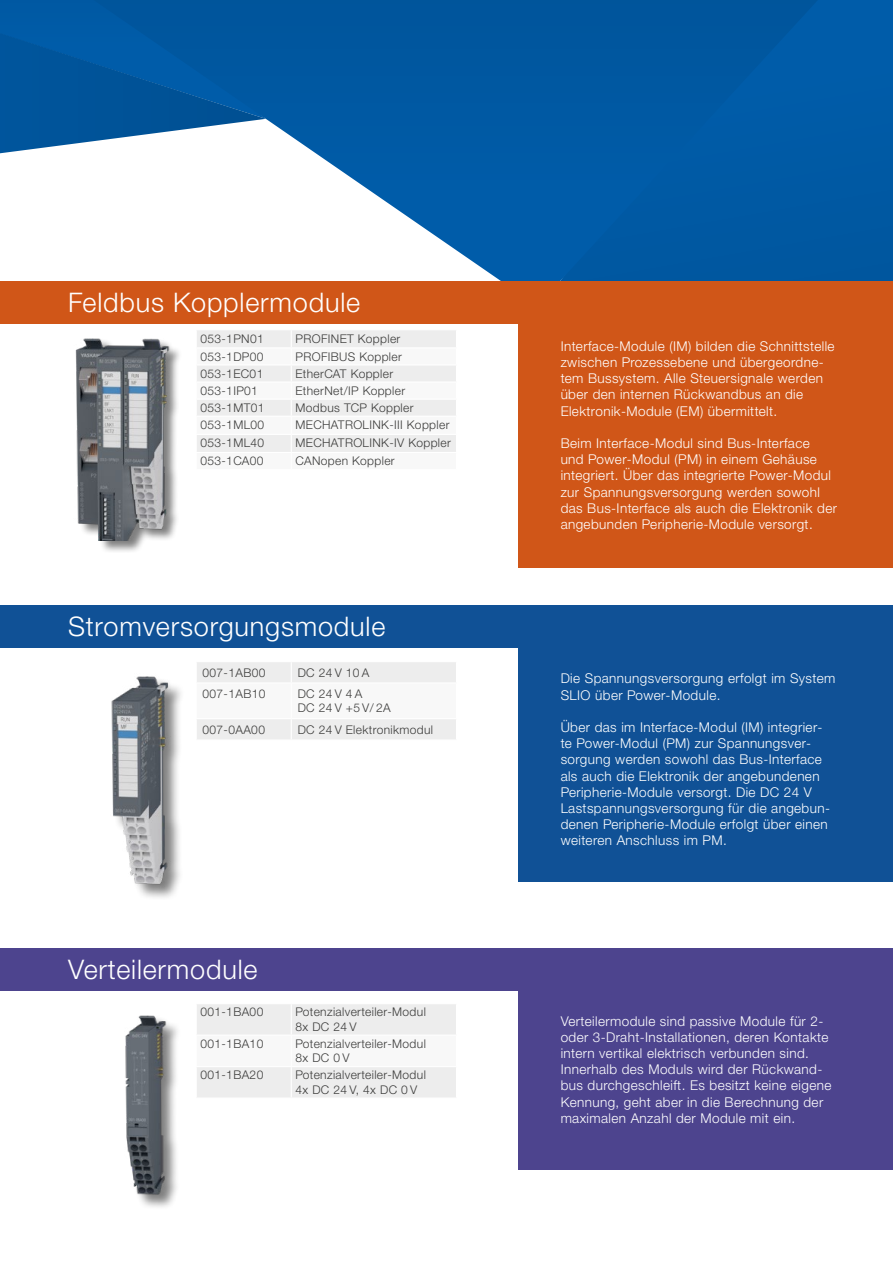
<style>
.page{position:relative;width:893px;height:1263px;background:#fff}
.page>*{position:absolute;margin:0;border:0;box-sizing:border-box;transform-origin:0 0}
.t1{font:300 27px "Helvetica Neue LTW1 G";letter-spacing:.03em;color:#fff}
.t2{font:300 13.5px/16.2px "Helvetica Neue LTW1 G";letter-spacing:.03em;color:#fff}
.t3{font:300 12px/14.4px "Helvetica Neue LTW1 G";letter-spacing:.03em;color:#3c3c3b}
</style>
<div class="page">
<svg style="left:0;top:0;width:94px;height:153px;background:#095ca2"></svg>
<div style="left:818px;top:0;width:75px;height:281px;background:#005aa5"></div>
<svg style="left:94px;top:0;width:724px;height:281px"></svg>
<div style="left:519px;top:319px;width:374px;height:248px;background:#d05618"></div>
<div style="left:0;top:281px;width:893px;height:43px;background:#d05618"></div>
<div style="left:519px;top:642px;width:374px;height:240px;background:#105196"></div>
<div style="left:0;top:605px;width:893px;height:43px;background:#105196"></div>
<div style="left:519px;top:982px;width:374px;height:188px;background:#4d448e"></div>
<div style="left:0;top:948px;width:893px;height:42px;background:#4d448e"></div>
<div style="left:77px;top:338px;width:105px;height:216px;background:#000;opacity:.5"></div>
<img style="left:75px;top:338px;width:98px;height:202px">
<div style="left:112px;top:677px;width:73px;height:224px;background:#000;opacity:.5"></div>
<img style="left:111px;top:676px;width:59px;height:221px">
<div style="left:126px;top:1016px;width:56px;height:194px;background:#000;opacity:.5"></div>
<img style="left:125px;top:1015px;width:47px;height:191px">
<svg style="left:197px;top:1004px;width:259px;height:93px"></svg>
<hr style="left:291px;top:1004px;width:1px;height:30px;background:#fff">
<hr style="left:196px;top:1034px;width:95px;height:2px;background:#fff">
<hr style="left:291px;top:1034px;width:166px;height:2px;background:#fff">
<hr style="left:291px;top:1036px;width:1px;height:30px;background:#fff">
<hr style="left:196px;top:1066px;width:95px;height:1px;background:#fff">
<hr style="left:291px;top:1066px;width:166px;height:1px;background:#fff">
<hr style="left:291px;top:1067px;width:1px;height:30px;background:#fff">
<div style="left:197px;top:662px;width:259px;height:77px;background:#f0f0f0"></div>
<svg style="left:197px;top:330px;width:259px;height:122px"></svg>
<h1 class="t1" style="left:68px;top:286px;width:294px">Feldbus Kopplermodule</h1>
<p class="t3" style="left:200px;top:331px;width:65px">053-1PN01</p>
<p class="t3" style="left:296px;top:331px;width:106px">PROFINET Koppler</p>
<p class="t3" style="left:200px;top:349px;width:65px">053-1DP00</p>
<p class="t3" style="left:296px;top:349px;width:108px">PROFIBUS Koppler</p>
<p class="t3" style="left:200px;top:366px;width:64px">053-1EC01</p>
<p class="t3" style="left:296px;top:366px;width:99px">EtherCAT Koppler</p>
<p class="t3" style="left:200px;top:383px;width:59px">053-1IP01</p>
<p class="t3" style="left:296px;top:383px;width:111px">EtherNet/IP Koppler</p>
<p class="t3" style="left:200px;top:400px;width:66px">053-1MT01</p>
<p class="t3" style="left:296px;top:400px;width:120px">Modbus TCP Koppler</p>
<p class="t3" style="left:200px;top:417px;width:65px">053-1ML00</p>
<p class="t3" style="left:296px;top:417px;width:155px">MECHATROLINK-III Koppler</p>
<p class="t3" style="left:200px;top:436px;width:65px">053-1ML40</p>
<p class="t3" style="left:296px;top:436px;width:157px">MECHATROLINK-IV Koppler</p>
<p class="t3" style="left:200px;top:454px;width:65px">053-1CA00</p>
<p class="t3" style="left:296px;top:454px;width:101px">CANopen Koppler</p>
<h1 class="t1" style="left:68px;top:610px;width:319px">Stromversorgungsmodule</h1>
<p class="t3" style="left:203px;top:665px;width:64px">007-1AB00</p>
<p class="t3" style="left:298px;top:665px;width:73px">DC 24 V 10 A</p>
<p class="t3" style="left:203px;top:686px;width:64px">007-1AB10</p>
<p class="t3" style="left:298px;top:686px;width:94px">DC 24V 4A<br>DC 24 V +5 V/ 2A</p>
<p class="t3" style="left:203px;top:722px;width:64px">007-0AA00</p>
<p class="t3" style="left:298px;top:722px;width:137px">DC 24 V Elektronikmodul</p>
<h1 class="t1" style="left:68px;top:953px;width:191px">Verteilermodule</h1>
<p class="t3" style="left:200px;top:1005px;width:64px">001-1BA00</p>
<p class="t3" style="left:296px;top:1005px;width:132px">Potenzialverteiler-Modul<br>8x DC 24 V</p>
<p class="t3" style="left:200px;top:1036px;width:64px">001-1BA10</p>
<p class="t3" style="left:296px;top:1036px;width:132px">Potenzialverteiler-Modul<br>8x DC 0 V</p>
<p class="t3" style="left:200px;top:1068px;width:64px">001-1BA20</p>
<p class="t3" style="left:296px;top:1068px;width:132px">Potenzialverteiler-Modul<br>4x DC 24 V, 4x DC 0 V</p>
<p class="t2" style="left:561px;top:338px;width:275px">Interface-Module (IM) bilden die Schnittstelle zwischen Prozessebene und übergeordne&shy;tem Bussystem. Alle Steuersignale werden über den internen Rückwandbus an die Elektronik-Module (EM) übermittelt.</p>
<p class="t2" style="left:561px;top:435px;width:278px">Beim Interface-Modul sind Bus-Interface<br>und Power-Modul (PM) in einem Gehäuse integriert. Über das integrierte Power-Modul zur Spannungsversorgung werden sowohl das Bus-Interface als auch die Elektronik der angebunden Peripherie-Module versorgt.</p>
<p class="t2" style="left:561px;top:670px;width:276px">Die Spannungsversorgung erfolgt im System<br>SLIO über Power-Module.</p>
<p class="t2" style="left:561px;top:719px;width:271px">Über das im Interface-Modul (IM) integrier&shy;te Power-Modul (PM) zur Spannungsver&shy;sorgung werden sowohl das Bus-Interface als auch die Elektronik der angebundenen Peripherie-Module versorgt. Die DC 24 V Lastspannungsversorgung für die angebun&shy;denen Peripherie-Module erfolgt über einen weiteren Anschluss im PM.</p>
<p class="t2" style="left:561px;top:1012px;width:272px">Verteilermodule sind passive Module für 2- oder 3-Draht-Installationen, deren Kontakte intern vertikal elektrisch verbunden sind.<br>Innerhalb des Moduls wird der Rückwand&shy;bus durchgeschleift. Es besitzt keine eigene Kennung, geht aber in die Berechnung der maximalen Anzahl der Module mit ein.</p>
</div>
